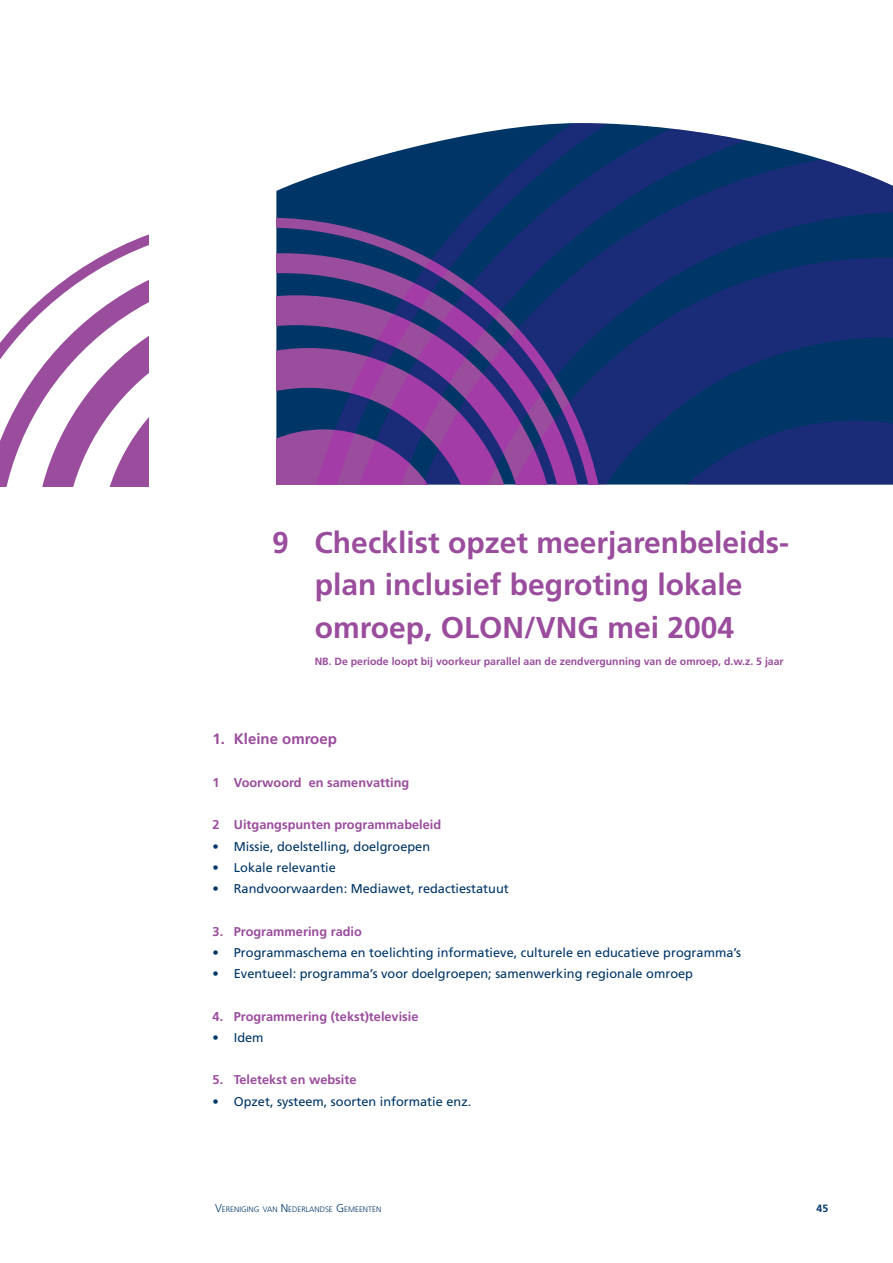
<style>
.page{position:relative;width:893px;height:1263px;background:#fff}
.page>*{position:absolute;margin:0;border:0;box-sizing:border-box;transform-origin:0 0}
._001_Hoofdstukkop{font:700 30px/42.5px "Frutiger LT Std";color:#9a4c9d;text-align:center}
._003_Tussenkop_1___1{font:700 15px "Frutiger LT Std";color:#9a4c9d}
._005_Broodtekst___ta{font:12.75px "Frutiger LT Std";color:#003667}
._003_Tussenkop_2___8{font:700 12.75px "Frutiger LT Std";color:#9a4c9d}
._001_Hoofdstukkop-2{font:700 10.5px "Frutiger LT Std";color:#9a4c9d}
.t1{font:700 10.5px "Frutiger LT Std";color:#003667}
.t2{font:300 7.8px "Frutiger LT Std";color:#003667}
.s1{font-size:11.25px}
</style>
<div class="page">
<svg style="left:0;top:234px;width:149px;height:252px"></svg>
<svg style="left:276px;top:123px;width:617px;height:361px;background:#26457e"></svg>
<svg style="left:276px;top:218px;width:330px;height:266px;background:#4d3a85"></svg>
<p class="_001_Hoofdstukkop" style="left:272px;top:521px;width:519px">9 Checklist opzet meerjarenbeleids&shy;plan inclusief begroting lokale omroep, OLON/VNG mei 2004</p>
<p class="_001_Hoofdstukkop-2" style="left:315px;top:655px;width:470px">NB. De periode loopt bij voorkeur parallel aan de zendvergunning van de omroep, d.w.z. 5 jaar</p>
<p class="_003_Tussenkop_1___1" style="left:213px;top:730px;width:126px">1. Kleine omroep</p>
<p class="_003_Tussenkop_2___8" style="left:213px;top:775px;width:198px">1 Voorwoord en samenvatting</p>
<p class="_003_Tussenkop_2___8" style="left:213px;top:817px;width:230px">2 Uitgangspunten programmabeleid</p>
<p class="_005_Broodtekst___ta" style="left:213px;top:838px;width:219px">• Missie, doelstelling, doelgroepen</p>
<p class="_005_Broodtekst___ta" style="left:213px;top:860px;width:125px">• Lokale relevantie</p>
<p class="_005_Broodtekst___ta" style="left:213px;top:881px;width:298px">• Randvoorwaarden: Mediawet, redactiestatuut</p>
<p class="_003_Tussenkop_2___8" style="left:213px;top:924px;width:151px">3. Programmering radio</p>
<p class="_005_Broodtekst___ta" style="left:213px;top:945px;width:530px">• Programmaschema en toelichting informatieve, culturele en educatieve programma’s</p>
<p class="_005_Broodtekst___ta" style="left:213px;top:966px;width:482px">• Eventueel: programma’s voor doelgroepen; samenwerking regionale omroep</p>
<p class="_003_Tussenkop_2___8" style="left:213px;top:1009px;width:207px">4. Programmering (tekst)televisie</p>
<p class="_005_Broodtekst___ta" style="left:213px;top:1030px;width:53px">• Idem</p>
<p class="_003_Tussenkop_2___8" style="left:213px;top:1072px;width:145px">5. Teletekst en website</p>
<p class="_005_Broodtekst___ta" style="left:213px;top:1094px;width:260px">• Opzet, systeem, soorten informatie enz.</p>
<p class="t2" style="left:215px;top:1205px;width:168px"><span class="s1">V</span>ERENIGING VAN <span class="s1">N</span> EDERLANDSE <span class="s1">G</span> EMEENTEN</p>
<p class="t1" style="left:817px;top:1202px;width:13px">45</p>
</div>
